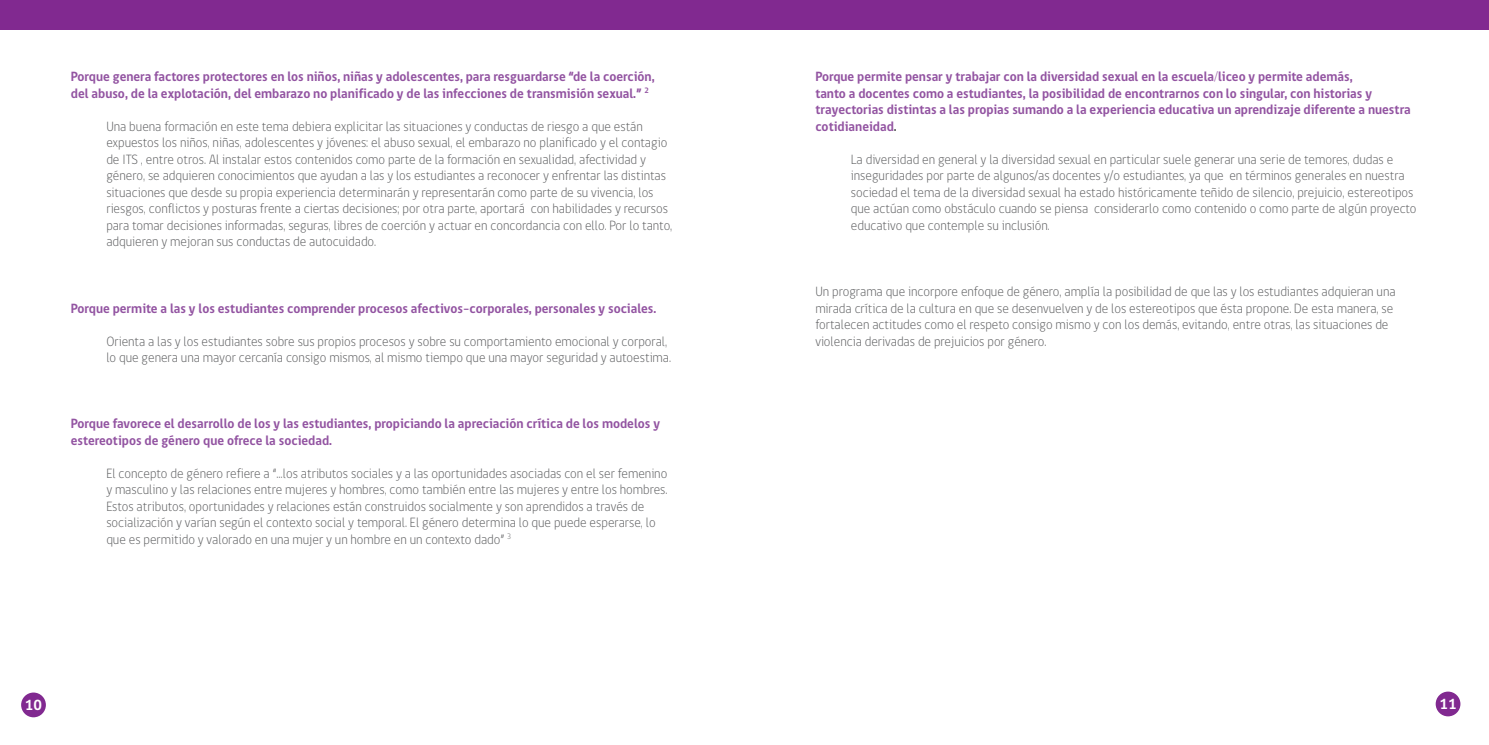
<style>
.page{position:relative;width:1489px;height:745px;background:#fff}
.page>*{position:absolute;margin:0;border:0;box-sizing:border-box;transform-origin:0 0}
.t1{font:700 15px "gob CL";color:#fff}
.t2{font:300 13.75px/16.5px "gob CL";color:#58595b;scale:.95 1}
.t3{font:700 13.75px/16.5px "gob CL";color:#9253a1;scale:.95 1}
.s1{color:#58595b}
</style>
<div class="page">
<div style="left:21px;top:692px;width:25px;height:24px;background:#812990;border-radius:50%"></div>
<div style="left:1435px;top:691px;width:25px;height:25px;background:#812990;border-radius:50%"></div>
<div style="left:0;top:0;width:744px;height:30px;background:#812990"></div>
<div style="left:744px;top:0;width:744px;height:30px;background:#812990"></div>
<p class="t3" style="left:71px;top:69px;width:616px">Porque genera factores protectores en los niños, niñas y adolescentes, para resguardarse “de la coerción, del abuso, de la explotación, del embarazo no planificado y de las infecciones de transmisión sexual.” <sup>2</sup></p>
<p class="t2" style="left:106px;top:118px;width:597px">Una buena formación en este tema debiera explicitar las situaciones y conductas de riesgo a que están expuestos los niños, niñas, adolescentes y jóvenes: el abuso sexual, el embarazo no planificado y el contagio de ITS , entre otros. Al instalar estos contenidos como parte de la formación en sexualidad, afectividad y género, se adquieren conocimientos que ayudan a las y los estudiantes a reconocer y enfrentar las distintas situaciones que desde su propia experiencia determinarán y representarán como parte de su vivencia, los riesgos, conflictos y posturas frente a ciertas decisiones; por otra parte, aportará con habilidades y recursos para tomar decisiones informadas, seguras, libres de coerción y actuar en concordancia con ello. Por lo tanto, adquieren y mejoran sus conductas de autocuidado.</p>
<p class="t3" style="left:71px;top:300px;width:617px">Porque permite a las y los estudiantes comprender procesos afectivos-corporales, personales y sociales.</p>
<p class="t2" style="left:106px;top:333px;width:596px">Orienta a las y los estudiantes sobre sus propios procesos y sobre su comportamiento emocional y corporal, lo que genera una mayor cercanía consigo mismos, al mismo tiempo que una mayor seguridad y autoestima.</p>
<p class="t3" style="left:71px;top:415px;width:621px">Porque favorece el desarrollo de los y las estudiantes, propiciando la apreciación crítica de los modelos y estereotipos de género que ofrece la sociedad.</p>
<p class="t2" style="left:106px;top:465px;width:592px">El concepto de género refiere a “…los atributos sociales y a las oportunidades asociadas con el ser femenino y masculino y las relaciones entre mujeres y hombres, como también entre las mujeres y entre los hombres.<br>Estos atributos, oportunidades y relaciones están construidos socialmente y son aprendidos a través de socialización y varían según el contexto social y temporal. El género determina lo que puede esperarse, lo que es permitido y valorado en una mujer y un hombre en un contexto dado” <sup>3</sup></p>
<p class="t3" style="left:815px;top:69px;width:628px">Porque permite pensar y trabajar con la diversidad sexual en la escuela/liceo y permite además,<br>tanto a docentes como a estudiantes, la posibilidad de encontrarnos con lo singular, con historias y trayectorias distintas a las propias sumando a la experiencia educativa un aprendizaje diferente a nuestra cotidianeidad<span class="s1">.</span></p>
<p class="t2" style="left:850px;top:151px;width:597px">La diversidad en general y la diversidad sexual en particular suele generar una serie de temores, dudas e inseguridades por parte de algunos/as docentes y/o estudiantes, ya que en términos generales en nuestra sociedad el tema de la diversidad sexual ha estado históricamente teñido de silencio, prejuicio, estereotipos que actúan como obstáculo cuando se piensa considerarlo como contenido o como parte de algún proyecto educativo que contemple su inclusión.</p>
<p class="t2" style="left:815px;top:283px;width:612px">Un programa que incorpore enfoque de género, amplía la posibilidad de que las y los estudiantes adquieran una mirada crítica de la cultura en que se desenvuelven y de los estereotipos que ésta propone. De esta manera, se fortalecen actitudes como el respeto consigo mismo y con los demás, evitando, entre otras, las situaciones de violencia derivadas de prejuicios por género.</p>
<p class="t1" style="left:25px;top:694px;width:19px">10</p>
<p class="t1" style="left:1439px;top:693px;width:19px">11</p>
</div>
